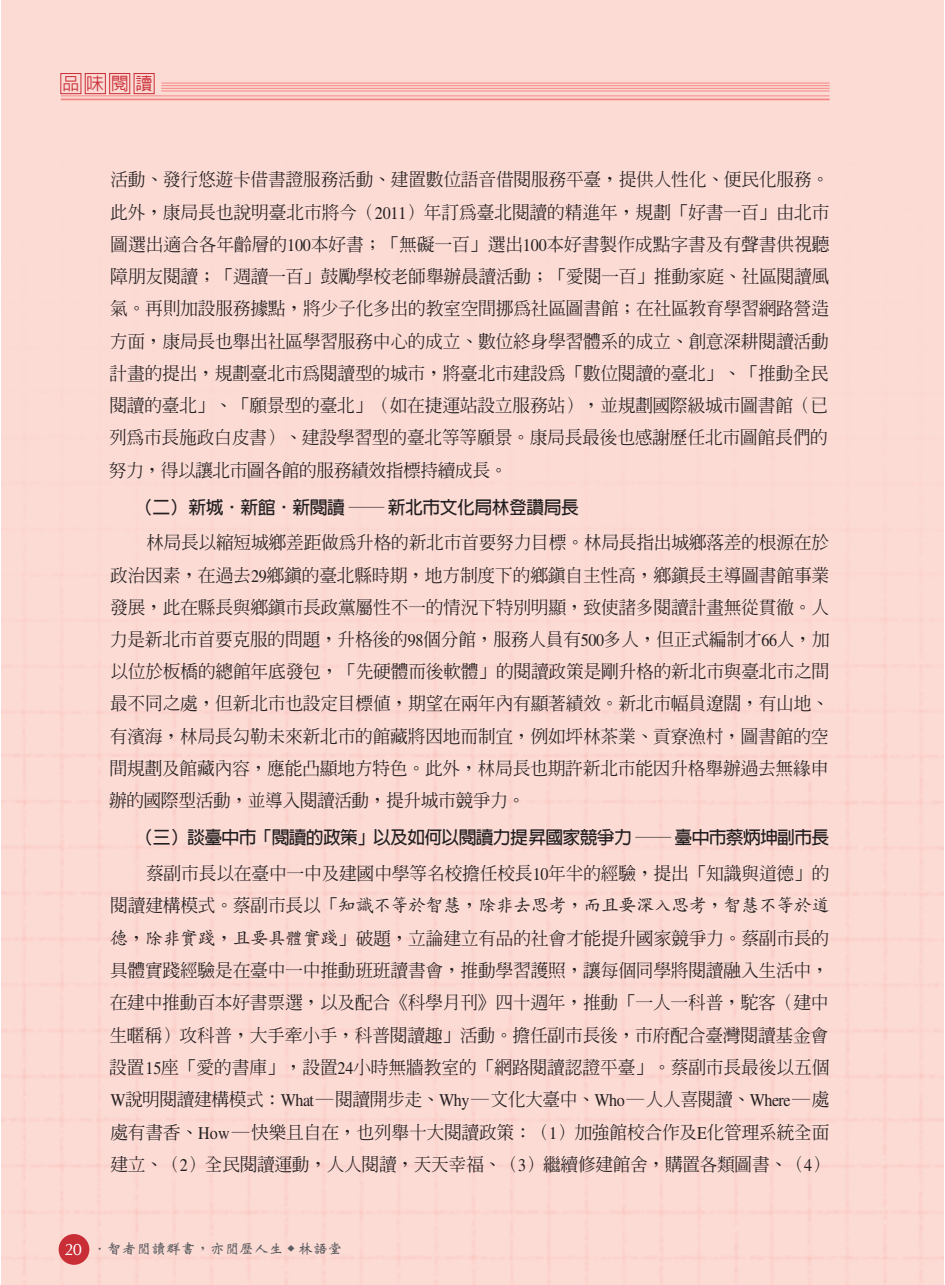
<style>
.page{position:relative;width:945px;height:1285px;background:#fff}
.page>*{position:absolute;margin:0;border:0;box-sizing:border-box;transform-origin:0 0}
.t1{font:17.85px/32.2px "AR Ming B5 Medium E Ten B5 H";letter-spacing:-.02em;color:#231f20;text-align:justify}
.t2{font:17.85px "AR Hei B5 Bold E Ten B5 H";letter-spacing:-.04em;color:#231f20}
.t3{font:17.85px "AR Kai B5 Medium E Ten B5 H";letter-spacing:-.02em;color:#231f20}
.t4{font:17.5px "AR Hei B5 Medium E Ten B5 H";color:#c92d36}
.t5{font:14px "AR Wei Bei B5 Bold E Ten B5 H";color:#5a5b5f;scale:1.05 1}
.s1{font-family:"Times"}
.s2{font-family:"AR Ming B5 Medium E Ten B5 H"}
.s3{font-family:"AR Kai B5 Medium E Ten B5 H"}
.s4{font-family:"CG Omega";font-size:16.62px;color:#fff}
</style>
<div class="page">
<div style="left:1px;top:0;width:943px;height:1284px;background:#fcdbd5"></div>
<hr style="left:61px;top:98px;width:769px;height:2px;background:#f48483">
<hr style="left:61px;top:96px;width:769px;height:1px;background:#f48483">
<hr style="left:161px;top:91px;width:669px;height:1px;background:#f48483">
<hr style="left:161px;top:88px;width:669px;height:1px;background:#f48483">
<hr style="left:161px;top:85px;width:669px;height:1px;background:#f48483">
<hr style="left:161px;top:83px;width:669px;height:1px;background:#f48483">
<svg style="left:60px;top:73px;width:95px;height:21px;background:#f3bfbc"></svg>
<p class="t4" style="left:62px;top:77px;width:92px">品味閱讀</p>
<p class="t1" style="left:109px;top:166px;width:722px">活動、發行悠遊卡借書證服務活動、建置數位語音借閱服務平臺，提供人性化、便民化服務。此外，康局長也說明臺北市將今（<span class="s1">2011</span>）年訂為臺北閱讀的精進年，規劃「好書一百」由北市圖選出適合各年齡層的<span class="s1">100</span>本好書；「無礙一百」選出<span class="s1">100</span>本好書製作成點字書及有聲書供視聽障朋友閱讀；「週讀一百」鼓勵學校老師舉辦晨讀活動；「愛閱一百」推動家庭、社區閱讀風氣。再則加設服務據點，將少子化多出的教室空間挪為社區圖書館；在社區教育學習網路營造方面，康局長也舉出社區學習服務中心的成立、數位終身學習體系的成立、創意深耕閱讀活動計畫的提出，規劃臺北市為閱讀型的城市，將臺北市建設為「數位閱讀的臺北」、「推動全民閱讀的臺北」、「願景型的臺北」（如在捷運站設立服務站），並規劃國際級城市圖書館（已列為市長施政白皮書）、建設學習型的臺北等等願景。康局長最後也感謝歷任北市圖館長們的努力，得以讓北市圖各館的服務績效指標持續成長。</p>
<p class="t2" style="left:135px;top:500px;width:445px">（二）新城‧新館‧新閱讀 ─新北市文化局林登讚局長</p>
<p class="t1" style="left:109px;top:529px;width:722px;text-indent:37px">林局長以縮短城鄉差距做為升格的新北市首要努力目標。林局長指出城鄉落差的根源在於政治因素，在過去<span class="s1">29</span>鄉鎮的臺北縣時期，地方制度下的鄉鎮自主性高，鄉鎮長主導圖書館事業發展，此在縣長與鄉鎮市長政黨屬性不一的情況下特別明顯，致使諸多閱讀計畫無從貫徹。人力是新北市首要克服的問題，升格後的<span class="s1">98</span>個分館，服務人員有<span class="s1">500</span>多人，但正式編制才<span class="s1">66</span>人，加以位於板橋的總館年底發包，「先硬體而後軟體」的閱讀政策是剛升格的新北市與臺北市之間最不同之處，但新北市也設定目標值，期望在兩年內有顯著績效。新北市幅員遼闊，有山地、有濱海，林局長勾勒未來新北市的館藏將因地而制宜，例如坪林茶業、貢寮漁村，圖書館的空間規劃及館藏內容，應能凸顯地方特色。此外，林局長也期許新北市能因升格舉辦過去無緣申辦的國際型活動，並導入閱讀活動，提升城市競爭力。</p>
<p class="t2" style="left:136px;top:830px;width:695px">（三）談臺中市「閱讀的政策」以及如何以閱讀力提昇國家競爭力 ─臺中市蔡炳坤副市長</p>
<p class="t1" style="left:146px;top:859px;width:685px">蔡副市長以在臺中一中及建國中學等名校擔任校長<span class="s1">10</span>年半的經驗，提出「知識與道德」的</p>
<p class="t3" style="left:110px;top:898px;width:720px"><span class="s2">閱讀建構模式。蔡副市長以「</span>知識不等於智慧，除非去思考，而且要深入思考，智慧不等於道</p>
<p class="t1" style="left:109px;top:924px;width:722px"><span class="s3">德，除非實踐，且要具體實踐</span>」破題，立論建立有品的社會才能提升國家競爭力。蔡副市長的具體實踐經驗是在臺中一中推動班班讀書會，推動學習護照，讓每個同學將閱讀融入生活中，在建中推動百本好書票選，以及配合《科學月刊》四十週年，推動「一人一科普，駝客（建中生暱稱）攻科普，大手牽小手，科普閱讀趣」活動。擔任副市長後，市府配合臺灣閱讀基金會設置<span class="s1">15</span>座「愛的書庫」，設置<span class="s1">24</span>小時無牆教室的「網路閱讀認證平臺」。蔡副市長最後以五個<span class="s1">W</span>說明閱讀建構模式：<span class="s1">What</span>─閱讀開步走、<span class="s1">Why</span>─文化大臺中、<span class="s1">Who</span>─人人喜閱讀、<span class="s1">Where</span>─處處有書香、<span class="s1">How</span>─快樂且自在，也列舉十大閱讀政策：（<span class="s1">1</span>）加強館校合作及<span class="s1">E</span>化管理系統全面建立、（<span class="s1">2</span>）全民閱讀運動，人人閱讀，天天幸福、（<span class="s1">3</span>）繼續修建館舍，購置各類圖書、（<span class="s1">4</span>）</p>
<p class="t5" style="left:65px;top:1243px;width:266px"><span class="s4">20</span> ．智者閱讀群書，亦閱歷人生 <sup>◆</sup> 林語堂</p>
</div>
